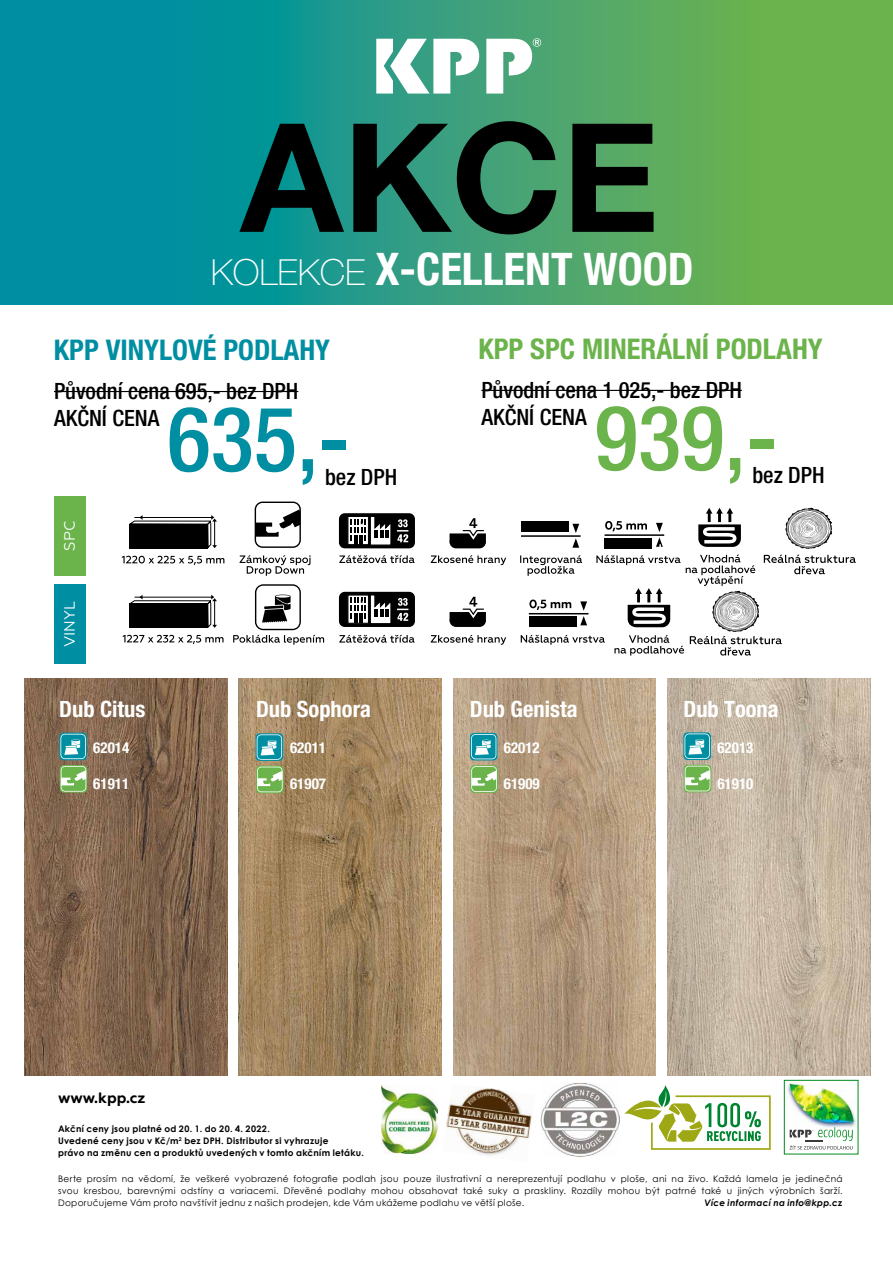
<style>
.page{position:relative;width:893px;height:1263px;background:#fff}
.page>*{position:absolute;margin:0;border:0;box-sizing:border-box;transform-origin:0 0}
.t1{font:90px "Helvetica Neue LT 67 Md Cn";color:#6bb34b}
.t2{font:90px "Helvetica Neue LT 67 Md Cn";color:#008ea2}
.t3{font:45px "Helvetica Neue LT 77 Bd Cn";color:#fff}
.t4{font:28.5px "Helvetica Neue LT 77 Bd Cn";color:#6bb34b}
.t5{font:28.5px "Helvetica Neue LT 77 Bd Cn";color:#008ea2}
.t6{font:22.5px/27px "Helvetica Neue LT 67 Md Cn";color:#000}
.t7{font:22.5px "Helvetica Neue LT 77 Bd Cn";color:#fff}
.t8{font:15px "Helvetica Neue LT 77 Bd Cn";color:#fff}
.t9{font:700 15px "Geometria";color:#000}
.t10{font:15px "Geometria";letter-spacing:.01em;color:#fff}
.t11{font:9px/12px "Century Gothic";letter-spacing:.03em;color:#000;text-align:justify}
.t12{font:700 9px/12px "Century Gothic";letter-spacing:.03em;color:#000}
.t13{font:italic 700 9px "Century Gothic";letter-spacing:.03em;color:#000}
.s1{font-family:"Helvetica Neue LT 35 Th";font-size:36px}
</style>
<div class="page">
<svg style="left:0;top:0;width:893px;height:304px;background:#339f7a"></svg>
<hr style="left:481px;top:390px;width:261px;height:1px;background:#000">
<img style="left:24px;top:678px;width:203px;height:398px">
<img style="left:239px;top:678px;width:202px;height:398px">
<img style="left:453px;top:678px;width:203px;height:398px">
<img style="left:667px;top:678px;width:203px;height:398px">
<svg style="left:619px;top:1085px;width:152px;height:65px"></svg>
<img style="left:446px;top:1088px;width:87px;height:69px">
<img style="left:381px;top:1085px;width:57px;height:69px">
<img style="left:541px;top:1082px;width:78px;height:74px">
<div style="left:784px;top:1080px;width:74px;height:74px;border:1px solid #008b1e"></div>
<img style="left:786px;top:1081px;width:70px;height:46px">
<svg style="left:789px;top:1127px;width:64px;height:22px"></svg>
<svg style="left:239px;top:121px;width:415px;height:113px;background:#1b5343"></svg>
<svg style="left:376px;top:39px;width:103px;height:55px"></svg>
<svg style="left:486px;top:38px;width:55px;height:56px"></svg>
<hr style="left:54px;top:391px;width:244px;height:1px;background:#000">
<svg style="left:255px;top:502px;width:46px;height:46px"></svg>
<svg style="left:60px;top:765px;width:27px;height:28px"></svg>
<svg style="left:61px;top:766px;width:25px;height:26px"></svg>
<svg style="left:59px;top:733px;width:28px;height:27px"></svg>
<svg style="left:60px;top:734px;width:26px;height:25px"></svg>
<svg style="left:256px;top:766px;width:28px;height:27px"></svg>
<svg style="left:257px;top:767px;width:26px;height:25px"></svg>
<svg style="left:256px;top:733px;width:27px;height:28px"></svg>
<svg style="left:257px;top:734px;width:25px;height:26px"></svg>
<svg style="left:470px;top:765px;width:28px;height:28px"></svg>
<svg style="left:471px;top:766px;width:26px;height:26px"></svg>
<svg style="left:470px;top:733px;width:27px;height:27px"></svg>
<svg style="left:471px;top:734px;width:25px;height:25px"></svg>
<svg style="left:684px;top:765px;width:27px;height:27px"></svg>
<svg style="left:685px;top:766px;width:25px;height:25px"></svg>
<svg style="left:683px;top:732px;width:28px;height:28px"></svg>
<svg style="left:684px;top:733px;width:26px;height:26px"></svg>
<div style="left:54px;top:496px;width:32px;height:80px;background:#6bb34b"></div>
<div style="left:54px;top:585px;width:32px;height:79px;background:#008ea2"></div>
<svg style="left:449px;top:518px;width:37px;height:31px"></svg>
<svg style="left:449px;top:597px;width:37px;height:30px"></svg>
<div style="left:339px;top:513px;width:76px;height:35px;background:#000;border-radius:6px"></div>
<div style="left:348px;top:516px;width:20px;height:29px;background:#fff"></div>
<div style="left:347px;top:516px;width:22px;height:29px;border:1px solid #000"></div>
<svg style="left:350px;top:516px;width:58px;height:30px"></svg>
<div style="left:339px;top:592px;width:76px;height:35px;background:#000;border-radius:6px"></div>
<div style="left:348px;top:595px;width:20px;height:28px;background:#fff"></div>
<div style="left:347px;top:595px;width:22px;height:29px;border:1px solid #000"></div>
<svg style="left:350px;top:595px;width:58px;height:29px"></svg>
<svg style="left:122px;top:555px;width:102px;height:10px"></svg>
<svg style="left:129px;top:515px;width:88px;height:33px"></svg>
<svg style="left:123px;top:635px;width:101px;height:9px"></svg>
<svg style="left:129px;top:595px;width:88px;height:33px"></svg>
<svg style="left:240px;top:555px;width:71px;height:21px"></svg>
<svg style="left:431px;top:555px;width:75px;height:10px"></svg>
<svg style="left:431px;top:635px;width:75px;height:10px"></svg>
<svg style="left:339px;top:555px;width:76px;height:8px"></svg>
<svg style="left:339px;top:635px;width:76px;height:8px"></svg>
<svg style="left:233px;top:584px;width:91px;height:61px"></svg>
<svg style="left:520px;top:508px;width:336px;height:148px"></svg>
<h2 class="t3" style="left:211px;top:242px;width:484px"><span class="s1">KOLEKCE</span> X-CELLENT WOOD</h2>
<h3 class="t5" style="left:54px;top:333px;width:81px">KPP Vinylov</h3>
<h3 class="t5" style="left:203px;top:333px;width:37px">é podlahy</h3>
<h3 class="t6" style="left:54px;top:377px;width:246px">Původní cena 695,- bez DPH<br>Akční cena</h3>
<h1 class="t2" style="left:167px;top:385px;width:184px">635,-</h1>
<h3 class="t6" style="left:325px;top:463px;width:74px">bez DPH</h3>
<h3 class="t10" style="left:61px;top:551px;width:31px;rotate:-90deg">SPC</h3>
<h3 class="t10" style="left:61px;top:647px;width:48px;rotate:-90deg">vinyl</h3>
<h3 class="t7" style="left:59px;top:696px;width:88px">Dub Citus</h3>
<h3 class="t8" style="left:93px;top:739px;width:38px">62014</h3>
<h3 class="t8" style="left:93px;top:775px;width:38px">61911</h3>
<h3 class="t7" style="left:256px;top:696px;width:116px">Dub Sophora</h3>
<h3 class="t8" style="left:290px;top:739px;width:37px">62011</h3>
<h3 class="t8" style="left:290px;top:775px;width:37px">61907</h3>
<h3 class="t4" style="left:478px;top:332px;width:346px">KPP SPC MINERÁLNÍ PODLAHY</h3>
<h3 class="t6" style="left:481px;top:376px;width:262px">Původní cena 1 025,- bez DPH<br>Akční cena</h3>
<h1 class="t1" style="left:595px;top:384px;width:184px">939,-</h1>
<h3 class="t6" style="left:752px;top:462px;width:74px">bez DPH</h3>
<h3 class="t7" style="left:470px;top:696px;width:109px">Dub Genista</h3>
<h3 class="t8" style="left:504px;top:739px;width:38px">62012</h3>
<h3 class="t8" style="left:504px;top:775px;width:38px">61909</h3>
<h3 class="t7" style="left:683px;top:696px;width:97px">Dub Toona</h3>
<h3 class="t8" style="left:717px;top:739px;width:37px">62013</h3>
<h3 class="t8" style="left:717px;top:775px;width:37px">61910</h3>
<h3 class="t9" style="left:58px;top:1089px;width:89px">www.kpp.cz</h3>
<p class="t12" style="left:58px;top:1122px;width:307px">Akční ceny jsou platné od 20. 1. do 20. 4. 2022.<br>Uvedené ceny jsou v Kč/m<sup>2</sup> bez DPH. Distributor si vyhrazuje<br>právo na změnu cen a produktů uvedených v tomto akčním letáku.</p>
<p class="t11" style="left:58px;top:1173px;width:786px">Berte prosím na vědomí, že veškeré vyobrazené fotografie podlah jsou pouze ilustrativní a nereprezentují podlahu v ploše, ani na živo. Každá lamela je jedinečná svou kresbou, barevnými odstíny a variacemi. Dřevěné podlahy mohou obsahovat také suky a praskliny. Rozdíly mohou být patrné také u jiných výrobních šarží.<br>Doporučujeme Vám proto navštívit jednu z našich prodejen, kde Vám ukážeme podlahu ve větší ploše.</p>
<p class="t13" style="left:704px;top:1196px;width:139px">Více informací na info@kpp.cz</p>
</div>
